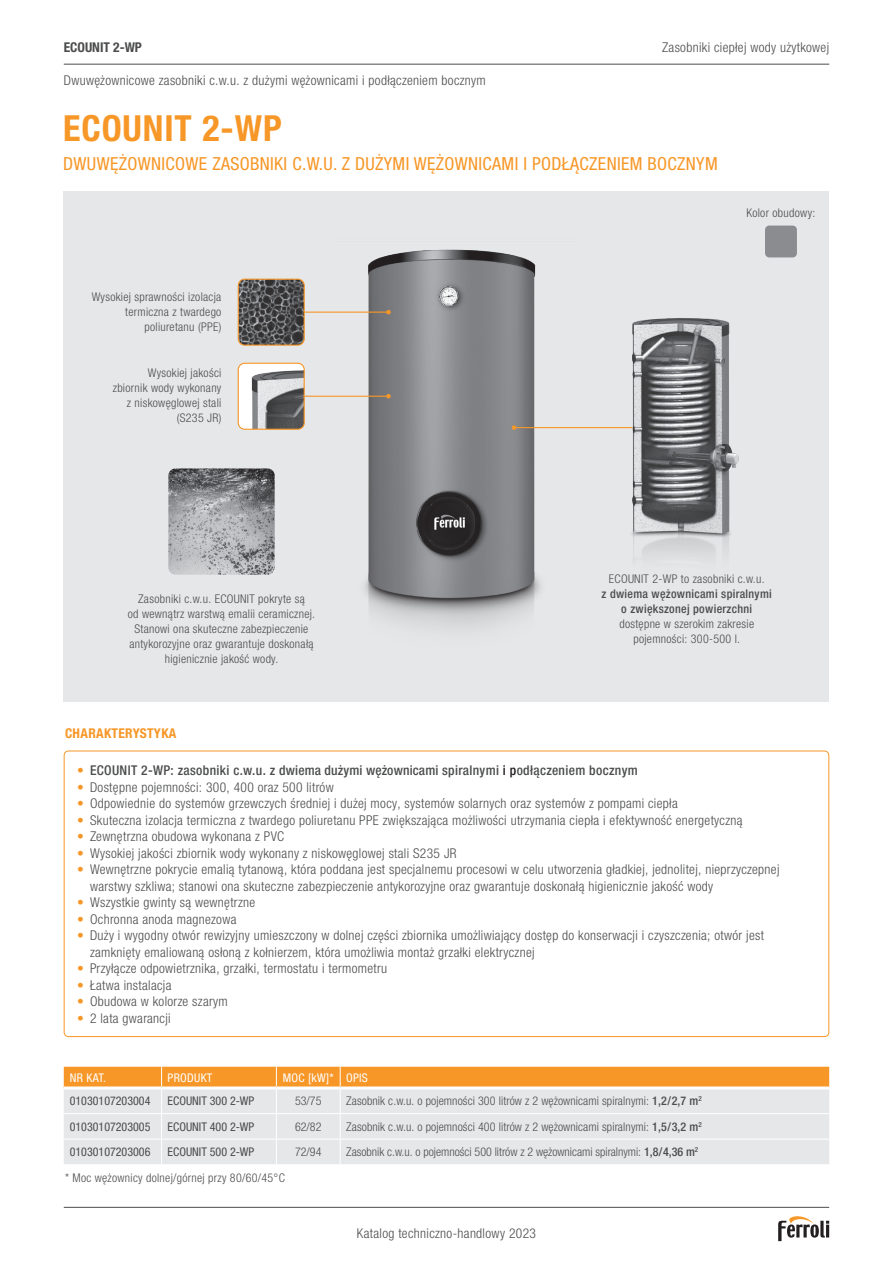
<style>
.page{position:relative;width:893px;height:1263px;background:#fff}
.page>*{position:absolute;margin:0;border:0;box-sizing:border-box;transform-origin:0 0}
.t1{font:700 condensed 36px "Helvetica Neue LTW1 G";letter-spacing:.025em;color:#f79727}
.t2{font:condensed 18px "Helvetica Neue LTW1 G";letter-spacing:.02em;color:#f79727}
.t3{font:300 condensed 13.5px/16.5px "Helvetica Neue LTW1 G";letter-spacing:.025em;color:#4b4c4d}
.t4{font:500 condensed 13.5px "Helvetica Neue LTW1 G";letter-spacing:.025em;color:#4b4c4d}
.t5{font:700 condensed 13.5px "Helvetica Neue LTW1 G";letter-spacing:.025em;color:#f79727}
.t6{font:700 condensed 13.5px "Helvetica Neue LTW1 G";color:#4b4c4d}
.t7{font:300 condensed 12px/15px "Helvetica Neue LTW1 G";letter-spacing:.025em;color:#4b4c4d;text-align:right}
.t8{font:condensed 12px "Helvetica Neue LTW1 G";color:#4b4c4d}
.t9{font:300 condensed 12px "Helvetica Neue LTW1 G";color:#4b4c4d}
.t10{font:500 condensed 12px/15px "Helvetica Neue LTW1 G";letter-spacing:.025em;color:#4b4c4d;text-align:center}
.t11{font:condensed 12px "Helvetica Neue LTW1 G";letter-spacing:.025em;color:#fff}
.s1{font-weight:300;color:#f79727}
.s2{color:#231f20}
.s3{font-weight:500;color:#f79727}
.s4{color:#f79727}
.s5{font-weight:500}
</style>
<div class="page">
<div style="left:64px;top:191px;width:765px;height:511px;background:#e6e7e9"></div>
<svg style="left:64px;top:1067px;width:765px;height:97px;background:#ead7c2"></svg>
<hr style="left:64px;top:1086px;width:98px;height:3px;background:#fff">
<hr style="left:162px;top:1086px;width:114px;height:3px;background:#fff">
<hr style="left:276px;top:1086px;width:64px;height:3px;background:#fff">
<hr style="left:340px;top:1086px;width:489px;height:3px;background:#fff">
<img style="left:334px;top:249px;width:244px;height:380px">
<hr style="left:64px;top:1207px;width:765px;height:1px;background:#4b4c4d">
<svg style="left:778px;top:1216px;width:51px;height:25px"></svg>
<hr style="left:64px;top:64px;width:765px;height:1px;background:#4b4c4d">
<hr style="left:514px;top:427px;width:119px;height:1px;background:#f79727">
<svg style="left:512px;top:425px;width:4px;height:5px"></svg>
<img style="left:238px;top:363px;width:65px;height:65px">
<div style="left:238px;top:363px;width:67px;height:67px;border:1px solid #f79727;border-radius:6px"></div>
<hr style="left:305px;top:396px;width:83px;height:1px;background:#f79727">
<svg style="left:386px;top:394px;width:5px;height:4px"></svg>
<hr style="left:305px;top:312px;width:83px;height:1px;background:#f79727">
<svg style="left:386px;top:310px;width:5px;height:4px"></svg>
<img style="left:238px;top:279px;width:65px;height:65px">
<div style="left:238px;top:279px;width:67px;height:67px;border:1px solid #f79727;border-radius:6px"></div>
<img style="left:621px;top:318px;width:118px;height:238px">
<img style="left:168px;top:468px;width:107px;height:107px">
<div style="left:765px;top:226px;width:32px;height:31px;background:#8a8c8f;border-radius:4px"></div>
<p class="t6" style="left:64px;top:39px;width:80px">ECOUNIT 2-WP</p>
<p class="t3" style="left:64px;top:72px;width:424px">Dwuwężownicowe zasobniki c.w.u. z dużymi wężownicami i podłączeniem bocznym</p>
<h1 class="t1" style="left:63px;top:106px;width:220px">ECOUNIT 2-WP</h1>
<p class="t3" style="left:662px;top:39px;width:169px">Zasobniki ciepłej wody użytkowej</p>
<h2 class="t2" style="left:63px;top:153px;width:656px">DWUWĘŻOWNICOWE ZASOBNIKI C.W.U. Z DUŻYMI WĘŻOWNICAMI I PODŁĄCZENIEM BOCZNYM</h2>
<p class="t7" style="left:92px;top:290px;width:131px">Wysokiej sprawności izolacja termiczna z twardego poliuretanu (PPE)</p>
<p class="t7" style="left:113px;top:365px;width:110px">Wysokiej jakości zbiornik wody wykonany z niskowęglowej stali (S235 JR)</p>
<p class="t7" style="left:746px;top:205px;width:70px">Kolor obudowy:</p>
<p class="t7" style="left:128px;top:591px;width:189px;text-align:center">Zasobniki c.w.u. ECOUNIT pokryte są<br>od wewnątrz warstwą emalii ceramicznej.<br>Stanowi ona skuteczne zabezpieczenie antykorozyjne oraz gwarantuje doskonałą higienicznie jakość wody.</p>
<p class="t7" style="left:609px;top:571px;width:157px">ECOUNIT 2-WP to zasobniki c.w.u.</p>
<p class="t10" style="left:602px;top:586px;width:172px">z dwiema wężownicami spiralnymi o zwiększonej powierzchni</p>
<p class="t7" style="left:619px;top:616px;width:136px;text-align:center">dostępne w szerokim zakresie pojemności: 300-500 l.</p>
<p class="t5" style="left:65px;top:725px;width:113px">CHARAKTERYSTYKA</p>
<p class="t4" style="left:77px;top:762px;width:562px"><span class="s1">•</span> ECOUNIT 2-WP: zasobniki c.w.u. z dwiema dużymi wężownicami spiralnymi <span class="s2">i p</span>odłączeniem bocznym</p>
<p class="t3" style="left:77px;top:779px;width:258px"><span class="s3">•</span> Dostępne pojemności: 300, 400 oraz 500 litrów</p>
<p class="t3" style="left:77px;top:795px;width:602px"><span class="s4">•</span> Odpowiednie do systemów grzewczych średniej i dużej mocy, systemów solarnych oraz systemów z pompami ciepła</p>
<p class="t3" style="left:77px;top:812px;width:667px"><span class="s4">•</span> Skuteczna izolacja termiczna z twardego poliuretanu PPE zwiększająca możliwości utrzymania ciepła i efektywność energetyczną</p>
<p class="t3" style="left:77px;top:828px;width:208px"><span class="s4">•</span> Zewnętrzna obudowa wykonana z PVC</p>
<p class="t3" style="left:77px;top:845px;width:381px"><span class="s4">•</span> Wysokiej jakości zbiornik wody wykonany z niskowęglowej stali S235 JR</p>
<p class="t3" style="left:90px;top:861px;width:691px;text-indent:-13px"><span class="s4">•</span> Wewnętrzne pokrycie emalią tytanową, która poddana jest specjalnemu procesowi w celu utworzenia gładkiej, jednolitej, nieprzyczepnej warstwy szkliwa; stanowi ona skuteczne zabezpieczenie antykorozyjne oraz gwarantuje doskonałą higienicznie jakość wody</p>
<p class="t3" style="left:77px;top:894px;width:179px"><span class="s4">•</span> Wszystkie gwinty są wewnętrzne</p>
<p class="t3" style="left:77px;top:911px;width:161px"><span class="s4">•</span> Ochronna anoda magnezowa</p>
<p class="t3" style="left:90px;top:927px;width:675px;text-indent:-13px"><span class="s4">•</span> Duży i wygodny otwór rewizyjny umieszczony w dolnej części zbiornika umożliwiający dostęp do konserwacji i czyszczenia; otwór jest zamknięty emaliowaną osłoną z kołnierzem, która umożliwia montaż grzałki elektrycznej</p>
<p class="t3" style="left:77px;top:960px;width:311px"><span class="s4">•</span> Przyłącze odpowietrznika, grzałki, termostatu i termometru</p>
<p class="t3" style="left:77px;top:977px;width:96px"><span class="s4">•</span> Łatwa instalacja</p>
<p class="t3" style="left:77px;top:993px;width:152px"><span class="s4">•</span> Obudowa w kolorze szarym</p>
<p class="t3" style="left:77px;top:1010px;width:95px"><span class="s4">•</span> 2 lata gwarancji</p>
<p class="t11" style="left:70px;top:1070px;width:38px">NR KAT.</p>
<p class="t11" style="left:168px;top:1070px;width:46px">PRODUKT</p>
<p class="t11" style="left:283px;top:1070px;width:87px">MOC [kW]* OPIS</p>
<p class="t8" style="left:70px;top:1094px;width:82px">01030107203004</p>
<p class="t8" style="left:168px;top:1094px;width:88px">ECOUNIT 300 2-WP</p>
<p class="t7" style="left:295px;top:1093px;width:28px">53/75</p>
<p class="t7" style="left:346px;top:1093px;width:357px">Zasobnik c.w.u. o pojemności 300 litrów z 2 wężownicami spiralnymi: <span class="s5">1,2/2,7 m</span><sup>2</sup></p>
<p class="t8" style="left:70px;top:1119px;width:82px">01030107203005</p>
<p class="t8" style="left:168px;top:1119px;width:88px">ECOUNIT 400 2-WP</p>
<p class="t7" style="left:295px;top:1119px;width:28px">62/82</p>
<p class="t7" style="left:346px;top:1119px;width:357px">Zasobnik c.w.u. o pojemności 400 litrów z 2 wężownicami spiralnymi: <span class="s5">1,5/3,2 m</span><sup>2</sup></p>
<p class="t8" style="left:70px;top:1145px;width:82px">01030107203006</p>
<p class="t8" style="left:168px;top:1145px;width:88px">ECOUNIT 500 2-WP</p>
<p class="t7" style="left:295px;top:1144px;width:28px">72/94</p>
<p class="t9" style="left:346px;top:1145px;width:354px">Zasobnik c.w.u. o pojemności 500 litrów z 2 wężownicami spiralnymi: <span class="s5">1,8/4,36 m</span><sup>2</sup></p>
<p class="t7" style="left:65px;top:1170px;width:221px">* Moc wężownicy dolnej/górnej przy 80/60/45°C</p>
<p class="t3" style="left:357px;top:1224px;width:181px">Katalog techniczno-handlowy 2023</p>
</div>
